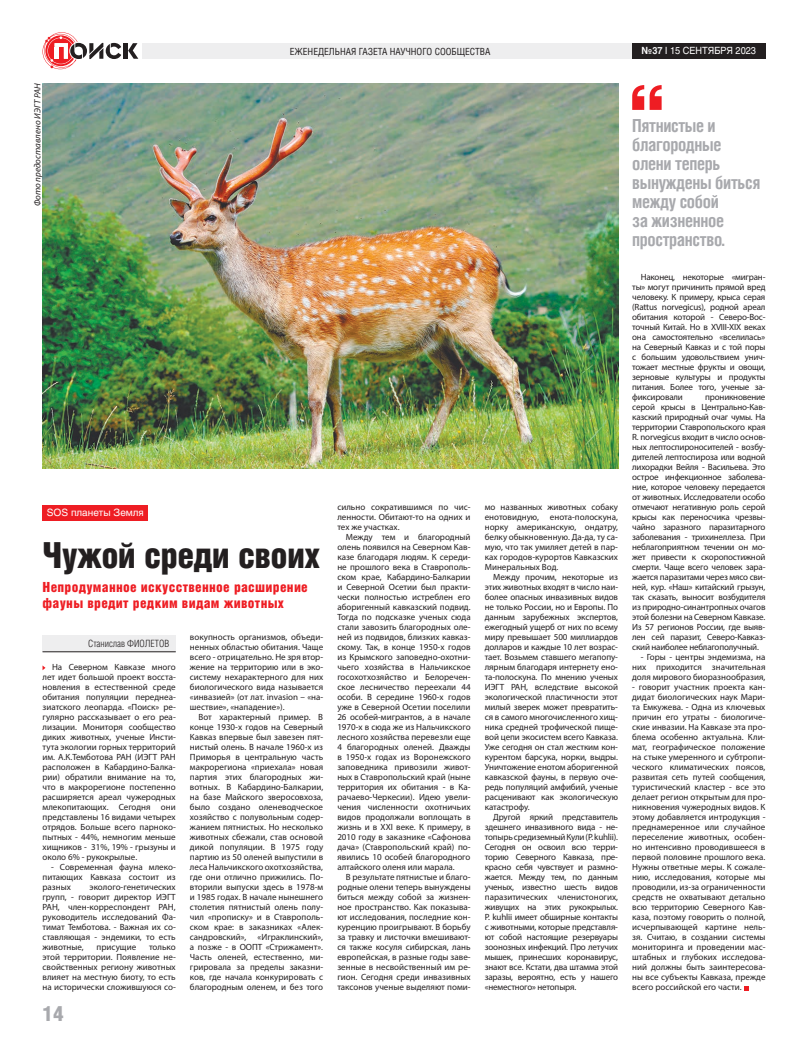
<style>
.page{position:relative;width:808px;height:1049px;background:#fff}
.page>*{position:absolute;margin:0;border:0;box-sizing:border-box;transform-origin:0 0}
.t1{font:36px "Helios Cond Black C";letter-spacing:-.02em;color:#231f20}
.t2{font:21.1px "Helios Cond Black C";color:#a8a9ad}
.t3{font:700 18px/19px "Helios Cond C";letter-spacing:-.02em;color:#a8a9ad;scale:.96 1}
.t4{font:14px/16px "Helios Cond Black C";letter-spacing:.02em;color:#ee1d23}
.t5{font:10px "Helios Cond Light C";color:#231f20}
.t6{font:10px "Helios C";color:#fff}
.t7{font:9.8px "Helios Cond C";color:#231f20}
.t8{font:9.8px "Helios C";color:#fff;scale:.93 1}
.t9{font:9px/10px "Myriad Pro";color:#231f20;text-align:justify}
.t10{font:italic 9px "Myriad Pro";color:#231f20}
.s1{font-weight:700}
.s2{font-weight:700;color:#f2f3f4}
</style>
<div class="page">
<hr style="left:124px;top:43px;width:4px;height:16px;background:#231f20">
<svg style="left:128px;top:43px;width:10px;height:16px"></svg>
<svg style="left:43px;top:32px;width:78px;height:37px"></svg>
<div style="left:142px;top:43px;width:496px;height:16px;background:#eeeeef"></div>
<div style="left:632px;top:43px;width:133px;height:16px;background:#231f20"></div>
<svg style="left:744px;top:986px;width:4px;height:4px"></svg>
<svg style="left:632px;top:85px;width:30px;height:25px"></svg>
<div style="left:43px;top:505px;width:105px;height:16px;background:#ee1d23"></div>
<div style="left:43px;top:636px;width:133px;height:16px;background:#eeeeef"></div>
<hr style="left:43px;top:651px;width:133px;height:1px;background:#231f20">
<img style="left:43px;top:84px;width:575px;height:385px">
<p class="t10" style="left:32px;top:206px;width:124px;rotate:-90deg">Фото предоставлено ИЭГТ РАН</p>
<p class="t7" style="left:290px;top:45px;width:202px">ЕЖЕНЕДЕЛЬНАЯ ГАЗЕТА НАУЧНОГО СООБЩЕСТВА</p>
<p class="t8" style="left:641px;top:45px;width:125px"><span class="s1">№</span><span class="s2">37</span> I 15 СЕНТЯБРЯ 2023</p>
<h3 class="t3" style="left:632px;top:116px;width:135px">Пятнистые и благородные олени теперь вынуждены биться между собой<br>за жизненное пространство.</h3>
<p class="t6" style="left:47px;top:506px;width:98px">SOS планеты Земля</p>
<h1 class="t1" style="left:43px;top:534px;width:279px">Чужой среди своих</h1>
<h3 class="t4" style="left:43px;top:579px;width:267px">Непродуманное искусственное расширение фауны вредит редким видам животных</h3>
<p class="t5" style="left:88px;top:638px;width:83px">Станислав ФИОЛЕТОВ</p>
<p class="t9" style="left:43px;top:662px;width:135px;text-indent:9px">На Северном Кавказе много лет идет большой проект восста&shy;новления в естественной среде обитания популяции переднеа&shy;зиатского леопарда. «Поиск» ре&shy;гулярно рассказывает о его реа&shy;лизации. Мониторя сообщество диких животных, ученые Инсти&shy;тута экологии горных территорий им. А.К.Темботова РАН (ИЭГТ РАН расположен в Кабардино-Балка&shy;рии) обратили внимание на то, что в макрорегионе постепенно расширяется ареал чужеродных млекопитающих. Сегодня они представлены 16 видами четырех отрядов. Больше всего парноко&shy;пытных - 44%, немногим меньше хищников - 31%, 19% - грызуны и около 6% - рукокрылые.</p>
<p class="t9" style="left:43px;top:862px;width:135px;text-indent:9px">- Современная фауна млеко&shy;питающих Кавказа состоит из разных</p>
<p class="t9" style="left:43px;top:882px;width:135px;text-indent:47px">эколого-генетических групп, - говорит директор ИЭГТ РАН, член-корреспондент РАН, руководитель исследований Фа&shy;тимат Темботова. - Важная их со&shy;ставляющая - эндемики, то есть животные,</p>
<p class="t9" style="left:43px;top:942px;width:135px;text-indent:106px">только этой территории. Появление не&shy;свойственных региону животных влияет на местную биоту, то есть на исторически сложившуюся со-</p>
<p class="t9" style="left:97px;top:942px;width:41px">присущие</p>
<h2 class="t2" style="left:43px;top:1001px;width:23px">14</h2>
<p class="t9" style="left:190px;top:632px;width:135px">вокупность организмов, объеди&shy;ненных областью обитания. Чаще всего - отрицательно. Не зря втор&shy;жение на территорию или в эко&shy;систему нехарактерного для них биологического вида называется «инвазией» (от лат. invasion – «на&shy;шествие», «нападение»).</p>
<p class="t9" style="left:190px;top:712px;width:135px;text-indent:9px">Вот характерный пример. В конце 1930-х годов на Северный Кавказ впервые был завезен пят&shy;нистый олень. В начале 1960-х из Приморья в центральную часть макрорегиона «приехала» новая партия этих благородных жи&shy;вотных. В Кабардино-Балкарии, на базе Майского зверосовхоза, было создано оленеводческое хозяйство с полувольным содер&shy;жанием пятнистых. Но несколько животных сбежали, став основой дикой популяции. В 1975 году партию из 50 оленей выпустили в леса Нальчикского охотхозяйства, где они отлично прижились. По&shy;вторили выпуски здесь в 1978-м и 1985 годах. В начале нынешнего столетия пятнистый олень полу&shy;чил «прописку» и в Ставрополь&shy;ском крае: в заказниках «Алек&shy;сандровский», «Играклинский», а позже - в ООПТ «Стрижамент».<br>Часть оленей, естественно, ми&shy;грировала за пределы заказни&shy;ков, где начала конкурировать с благородным оленем, и без того</p>
<p class="t9" style="left:337px;top:502px;width:135px">сильно сократившимся по чис&shy;ленности. Обитают-то на одних и тех же участках.</p>
<p class="t9" style="left:337px;top:532px;width:135px;text-indent:9px">Между тем и благородный олень появился на Северном Кав&shy;казе благодаря людям. К середи&shy;не прошлого века в Ставрополь&shy;ском крае, Кабардино-Балкарии и Северной Осетии был практи&shy;чески полностью истреблен его аборигенный кавказский подвид.<br>Тогда по подсказке ученых сюда стали завозить благородных оле&shy;ней из подвидов, близких кавказ&shy;скому. Так, в конце 1950-х годов из Крымского заповедно-охотни&shy;чьего хозяйства в Нальчикское госохотхозяйство и Белоречен&shy;ское лесничество переехали 44 особи. В середине 1960-х годов уже в Северной Осетии поселили 26 особей-мигрантов, а в начале 1970-х в сюда же из Нальчикского лесного хозяйства перевезли еще 4 благородных оленей. Дважды в 1950-х годах из Воронежского заповедника привозили живот&shy;ных в Ставропольский край (ныне территория их обитания - в Ка&shy;рачаево-Черкесии). Идею увели&shy;чения численности охотничьих видов продолжали воплощать в жизнь и в ХХI веке. К примеру, в 2010 году в заказнике «Сафонова дача» (Ставропольский край) по&shy;явились 10 особей благородного алтайского оленя или марала.</p>
<p class="t9" style="left:337px;top:872px;width:135px;text-indent:9px">В результате пятнистые и благо&shy;родные олени теперь вынуждены биться между собой за жизнен&shy;ное пространство. Как показыва&shy;ют исследования, последние кон&shy;куренцию проигрывают. В борьбу за травку и листочки вмешивают&shy;ся также косуля сибирская, лань европейская, в разные годы заве&shy;зенные в несвойственный им ре&shy;гион. Сегодня среди инвазивных таксонов ученые выделяют поми-</p>
<p class="t9" style="left:485px;top:502px;width:135px">мо названных животных собаку енотовидную, енота-полоскуна, норку американскую, ондатру, белку обыкновенную. Да-да, ту са&shy;мую, что так умиляет детей в пар&shy;ках городов-курортов Кавказских Минеральных Вод.</p>
<p class="t9" style="left:485px;top:572px;width:135px;text-indent:9px">Между прочим, некоторые из этих животных входят в число наи&shy;более опасных инвазивных видов не только России, но и Европы. По данным зарубежных экспертов, ежегодный ущерб от них по всему миру превышает 500 миллиардов долларов и каждые 10 лет возрас&shy;тает. Возьмем ставшего мегапопу&shy;лярным благодаря интернету ено&shy;та-полоскуна. По мнению ученых ИЭГТ РАН, вследствие высокой экологической пластичности этот милый зверек может превратить&shy;ся в самого многочисленного хищ&shy;ника средней трофической пище&shy;вой цепи экосистем всего Кавказа.<br>Уже сегодня он стал жестким кон&shy;курентом барсука, норки, выдры.<br>Уничтожение енотом аборигенной кавказской фауны, в первую оче&shy;редь популяций амфибий, ученые расценивают как экологическую катастрофу.</p>
<p class="t9" style="left:485px;top:812px;width:135px;text-indent:9px">Другой яркий представитель здешнего инвазивного вида - не&shy;топырь средиземный Кули (P. kuhlii).<br>Сегодня он освоил всю терри&shy;торию Северного Кавказа, пре&shy;красно себя чувствует и размно&shy;жается. Между тем, по данным ученых, известно шесть видов паразитических членистоногих, живущих на этих рукокрылых.<br>P. kuhlii имеет обширные контакты с животными, которые представля&shy;ют собой настоящие резервуары зоонозных инфекций. Про летучих мышек, принесших коронавирус, знают все. Кстати, два штамма этой заразы, вероятно, есть у нашего «неместного» нетопыря.</p>
<p class="t9" style="left:632px;top:272px;width:135px;text-indent:9px">Наконец, некоторые «мигран&shy;ты» могут причинить прямой вред человеку. К примеру, крыса серая (Rattus norvegicus), родной ареал обитания которой - Северо-Вос&shy;точный Китай. Но в XVIII-XIX веках она самостоятельно «вселилась» на Северный Кавказ и с той поры с большим удовольствием унич&shy;тожает местные фрукты и овощи, зерновые культуры и продукты питания. Более того, ученые за&shy;фиксировали</p>
<p class="t9" style="left:632px;top:392px;width:135px;text-indent:73px">проникновение серой крысы в Центрально-Кав&shy;казский природный очаг чумы. На территории Ставропольского края R. norvegicus входит в число основ&shy;ных лептоспироносителей - возбу&shy;дителей лептоспироза или водной лихорадки Вейля - Васильева. Это острое инфекционное заболева&shy;ние, которое человеку передается от животных. Исследователи особо отмечают негативную роль серой крысы как переносчика чрезвы&shy;чайно заразного паразитарного заболевания - трихинеллеза. При неблагоприятном течении он мо&shy;жет привести к скоропостижной смерти. Чаще всего человек зара&shy;жается паразитами через мясо сви&shy;ней, кур. «Наш» китайский грызун, так сказать, выносит возбудителя из природно-синантропных очагов этой болезни на Северном Кавказе.<br>Из 57 регионов России, где выяв&shy;лен сей паразит, Северо-Кавказ&shy;ский наиболее неблагополучный.</p>
<p class="t9" style="left:632px;top:652px;width:135px;text-indent:9px">- Горы - центры эндемизма, на них приходится значительная доля мирового биоразнообразия,</p>
<p class="t9" style="left:632px;top:682px;width:135px">- говорит участник проекта кан&shy;дидат биологических наук Мари&shy;та Емкужева. - Одна из ключевых причин его утраты - биологиче&shy;ские инвазии. На Кавказе эта про&shy;блема особенно актуальна. Кли&shy;мат, географическое положение на стыке умеренного и субтропи&shy;ческого климатических поясов, развитая сеть путей сообщения, туристический кластер - все это делает регион открытым для про&shy;никновения чужеродных видов. К этому добавляется интродукция - преднамеренное или случайное переселение животных, особен&shy;но интенсивно проводившееся в первой половине прошлого века.<br>Нужны ответные меры. К сожале&shy;нию, исследования, которые мы проводили, из-за ограниченности средств не охватывают детально всю территорию Северного Кав&shy;каза, поэтому говорить о полной, исчерпывающей картине нель&shy;зя. Считаю, в создании системы мониторинга и проведении мас&shy;штабных и глубоких исследова&shy;ний должны быть заинтересова&shy;ны все субъекты Кавказа, прежде всего российской его части.</p>
</div>
